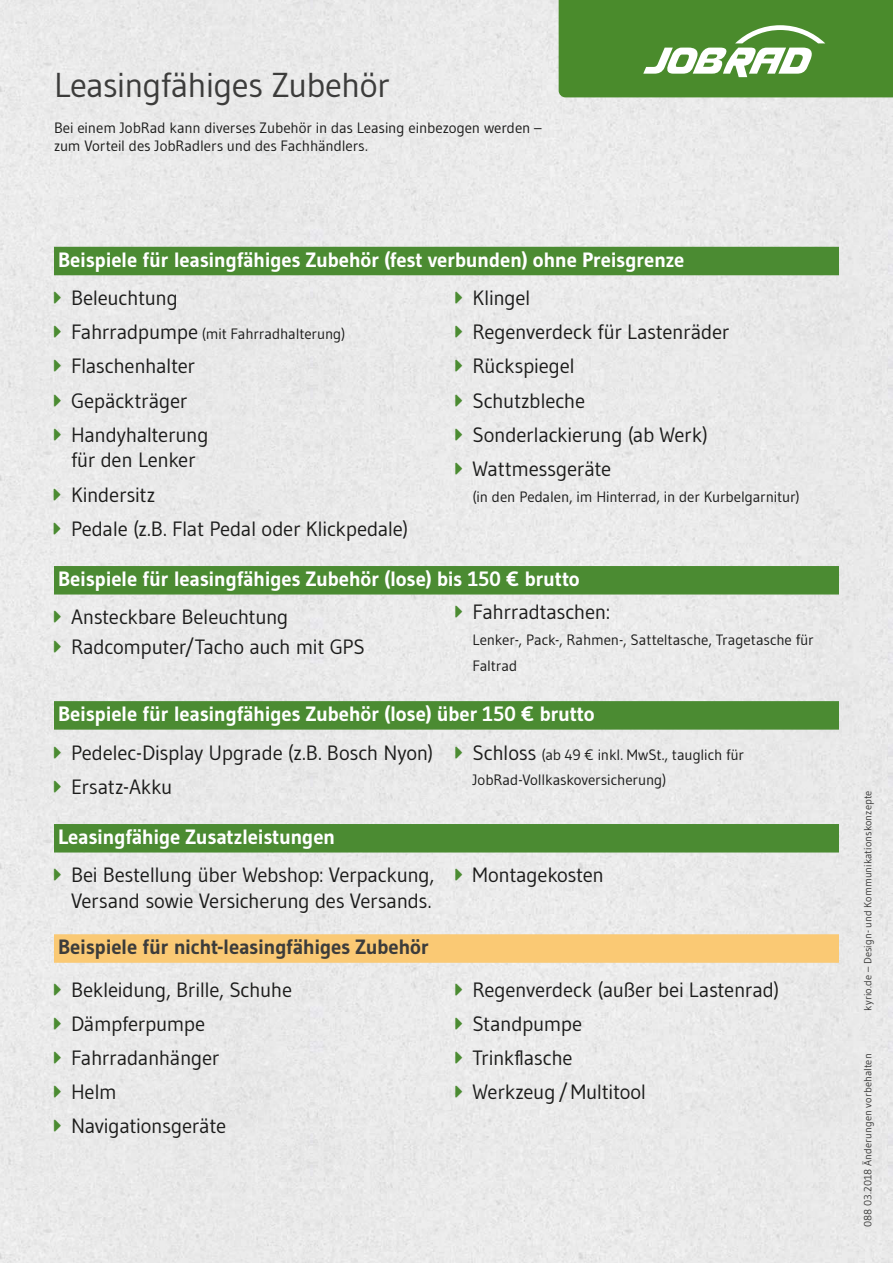
<style>
.page{position:relative;width:893px;height:1263px;background:#fff}
.page>*{position:absolute;margin:0;border:0;box-sizing:border-box;transform-origin:0 0}
.t1{font:34.5px "Gudea";letter-spacing:-.02em;color:#3c3c3b}
.t2{font:20.7px/34.2px "Gudea";letter-spacing:-.015em;color:#1c1c1b}
.t3{font:700 20.7px "Gudea";letter-spacing:-.015em;color:#fff}
.t4{font:700 20.7px "Gudea";letter-spacing:-.015em;color:#3c3c3b}
.t5{font:15px/25.7px "Gudea";letter-spacing:-.01em;color:#1c1c1b}
.t6{font:10.5px "Gudea";letter-spacing:.005em;color:#3c3c3b}
.s1{font-size:20.7px}
</style>
<div class="page">
<div style="left:312px;top:0;width:581px;height:376px;background:#eaeaea"></div>
<div style="left:312px;top:376px;width:581px;height:389px;background:#eaeaea"></div>
<div style="left:312px;top:765px;width:581px;height:389px;background:#eaeaea"></div>
<div style="left:312px;top:1154px;width:581px;height:109px;background:#eaeaea"></div>
<div style="left:0;top:0;width:312px;height:376px;background:#e9e9e9"></div>
<div style="left:0;top:376px;width:312px;height:389px;background:#e9e9e9"></div>
<div style="left:0;top:765px;width:312px;height:389px;background:#e9e9e9"></div>
<div style="left:0;top:1154px;width:312px;height:109px;background:#e9e9e9"></div>
<div style="left:54px;top:247px;width:785px;height:28px;background:#4b8b32"></div>
<div style="left:54px;top:566px;width:785px;height:28px;background:#4b8b32"></div>
<div style="left:54px;top:701px;width:785px;height:29px;background:#4b8b32"></div>
<div style="left:54px;top:824px;width:785px;height:28px;background:#4b8b32"></div>
<div style="left:54px;top:934px;width:785px;height:29px;background:#fac974"></div>
<svg style="left:559px;top:0;width:334px;height:97px"></svg>
<svg style="left:455px;top:292px;width:7px;height:12px"></svg>
<svg style="left:455px;top:326px;width:7px;height:12px"></svg>
<svg style="left:455px;top:360px;width:7px;height:12px"></svg>
<h1 class="t1" style="left:54px;top:69px;width:337px">Leasingfähiges Zubehör</h1>
<p class="t5" style="left:54px;top:120px;width:489px;line-height:18px">Bei einem JobRad kann diverses Zubehör in das Leasing einbezogen werden – zum Vorteil des JobRadlers und des Fachhändlers.</p>
<p class="t3" style="left:58px;top:250px;width:627px">Beispiele für leasingfähiges Zubehör (fest verbunden) ohne Preisgrenze</p>
<p class="t2" style="left:71px;top:282px;width:108px">Beleuchtung</p>
<p class="t5" style="left:71px;top:322px;width:276px"><span class="s1">Fahrradpumpe</span> (mit Fahrradhalterung)</p>
<p class="t2" style="left:71px;top:350px;width:139px">Flaschenhalter<br>Gepäckträger<br>Handyhalterung</p>
<p class="t2" style="left:71px;top:444px;width:339px">für den Lenker<br>Kindersitz<br>Pedale (z.B. Flat Pedal oder Klickpedale)</p>
<p class="t2" style="left:472px;top:282px;width:258px">Klingel<br>Regenverdeck für Lastenräder<br>Rückspiegel<br>Schutzbleche<br>Sonderlackierung (ab Werk)<br>Wattmessgeräte</p>
<p class="t5" style="left:472px;top:484px;width:329px">(in den Pedalen, im Hinterrad, in der Kurbelgarnitur)</p>
<p class="t3" style="left:58px;top:569px;width:523px">Beispiele für leasingfähiges Zubehör (lose) bis 150 € brutto</p>
<p class="t2" style="left:71px;top:604px;width:295px;line-height:29.2px">Ansteckbare Beleuchtung<br>Radcomputer/Tacho auch mit GPS</p>
<p class="t2" style="left:472px;top:596px;width:139px">Fahrradtaschen:</p>
<p class="t5" style="left:472px;top:628px;width:343px">Lenker-, Pack-, Rahmen-, Satteltasche, Tragetasche für<br>Faltrad</p>
<p class="t3" style="left:58px;top:704px;width:538px">Beispiele für leasingfähiges Zubehör (lose) über 150 € brutto</p>
<p class="t2" style="left:71px;top:736px;width:364px">Pedelec-Display Upgrade (z.B. Bosch Nyon)<br>Ersatz-Akku</p>
<p class="t5" style="left:472px;top:742px;width:273px"><span class="s1">Schloss</span> (ab 49 € inkl. MwSt., tauglich für<br>JobRad-Vollkaskoversicherung)</p>
<p class="t3" style="left:58px;top:827px;width:279px">Leasingfähige Zusatzleistungen</p>
<p class="t2" style="left:71px;top:864px;width:365px;line-height:25.7px">Bei Bestellung über Webshop: Verpackung,<br>Versand sowie Versicherung des Versands.</p>
<p class="t2" style="left:472px;top:859px;width:133px">Montagekosten</p>
<p class="t4" style="left:58px;top:937px;width:372px">Beispiele für nicht-leasingfähiges Zubehör</p>
<p class="t2" style="left:71px;top:974px;width:223px">Bekleidung, Brille, Schuhe<br>Dämpferpumpe<br>Fahrradanhänger<br>Helm<br>Navigationsgeräte</p>
<p class="t2" style="left:472px;top:974px;width:308px">Regenverdeck (außer bei Lastenrad)<br>Standpumpe<br>Trinklasche<br>Werkzeug / Multitool</p>
<p class="t6" style="left:863px;top:1011px;width:222px;rotate:-90deg">kyrio.de – Design- und Kommunikationskonzepte</p>
<p class="t6" style="left:863px;top:1227px;width:175px;rotate:-90deg">088 03.2018 Änderungen vorbehalten</p>
</div>
